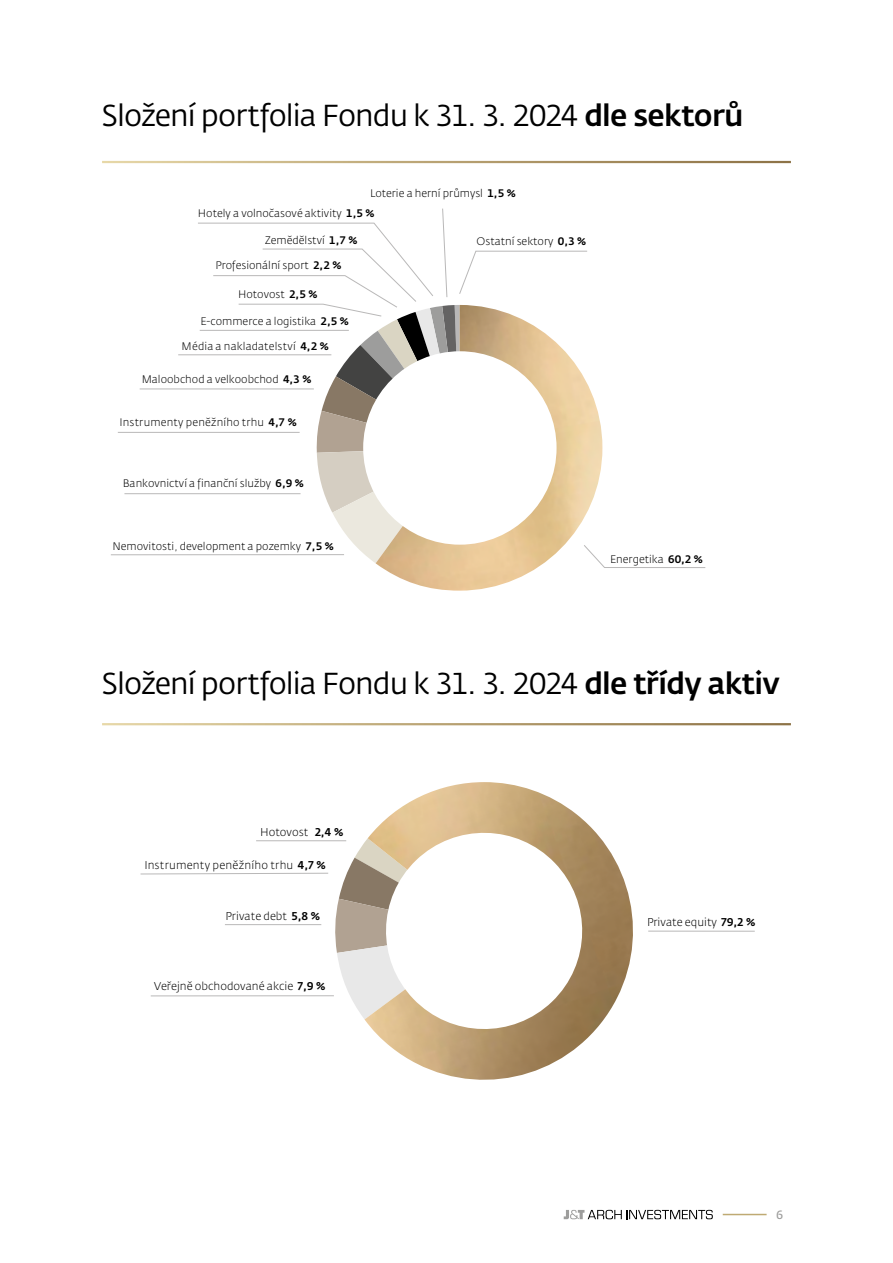
<style>
.page{position:relative;width:893px;height:1263px;background:#fff}
.page>*{position:absolute;margin:0;border:0;box-sizing:border-box;transform-origin:0 0}
.t1{font:30px "Fedra Sans Std";letter-spacing:-.035em;color:#000}
.t2{font:12px "Fedra Sans Std";color:#9d9d9c}
.t3{font:300 11.25px "Fedra Sans Std";color:#000}
.t4{font:300 11.25px "Fedra Sans Std";letter-spacing:.02em;color:#000}
.t5{font:300 10.8px "Fedra Sans Std";color:#000}
.t6{font:300 10.8px "Fedra Sans Std";letter-spacing:.02em;color:#000}
.s1{font-weight:500}
</style>
<div class="page">
<hr style="left:111px;top:554px;width:233px;height:1px;background:#b9b8b8">
<hr style="left:178px;top:354px;width:153px;height:1px;background:#b9b8b8">
<hr style="left:124px;top:493px;width:177px;height:1px;background:#b9b8b8">
<hr style="left:118px;top:432px;width:182px;height:1px;background:#b9b8b8">
<hr style="left:140px;top:388px;width:174px;height:1px;background:#b9b8b8">
<svg style="left:197px;top:208px;width:509px;height:360px"></svg>
<img style="left:376px;top:305px;width:226px;height:286px">
<div style="left:363px;top:351px;width:194px;height:194px;background:#fff;border-radius:50%"></div>
<hr style="left:648px;top:931px;width:107px;height:1px;background:#b9b8b8">
<svg style="left:140px;top:840px;width:224px;height:178px"></svg>
<img style="left:364px;top:782px;width:288px;height:298px">
<svg style="left:376px;top:823px;width:216px;height:216px"></svg>
<svg style="left:564px;top:1210px;width:149px;height:9px"></svg>
<hr style="left:723px;top:1214px;width:44px;height:1px;background:#bfaa73">
<h1 class="t1" style="left:102px;top:97px;width:644px">Složení portfolia Fondu k 31. 3. 2024 <span class="s1">dle sektorů</span></h1>
<p class="t5" style="left:370px;top:187px;width:147px">Loterie a herní průmysl <span class="s1">1,5 %</span></p>
<p class="t5" style="left:198px;top:206px;width:178px">Hotely a volnočasové aktivity <span class="s1">1,5 %</span></p>
<p class="t5" style="left:265px;top:233px;width:94px">Zemědělství <span class="s1">1,7 %</span></p>
<p class="t5" style="left:215px;top:259px;width:127px">Profesionální sport <span class="s1">2,2 %</span></p>
<p class="t5" style="left:238px;top:287px;width:81px">Hotovost <span class="s1">2,5 %</span></p>
<p class="t5" style="left:200px;top:315px;width:150px">E-commerce a logistika <span class="s1">2,5 %</span></p>
<p class="t5" style="left:182px;top:339px;width:149px">Média a nakladatelství <span class="s1">4,2 %</span></p>
<p class="t5" style="left:142px;top:373px;width:171px">Maloobchod a velkoobchod <span class="s1">4,3 %</span></p>
<p class="t6" style="left:120px;top:415px;width:179px">Instrumenty peněžního trhu <span class="s1">4,7 %</span></p>
<p class="t5" style="left:123px;top:477px;width:183px">Bankovnictví a finanční služby <span class="s1">6,9 %</span></p>
<p class="t5" style="left:112px;top:539px;width:223px">Nemovitosti, development a pozemky <span class="s1">7,5 %</span></p>
<p class="t5" style="left:477px;top:234px;width:111px">Ostatní sektory <span class="s1">0,3 %</span></p>
<p class="t5" style="left:610px;top:552px;width:94px">Energetika <span class="s1">60,2 %</span></p>
<h1 class="t1" style="left:102px;top:664px;width:680px">Složení portfolia Fondu k 31. 3. 2024 <span class="s1">dle třídy aktiv</span></h1>
<p class="t3" style="left:260px;top:825px;width:85px">Hotovost <span class="s1">2,4 %</span></p>
<p class="t4" style="left:144px;top:858px;width:183px">Instrumenty peněžního trhu <span class="s1">4,7 %</span></p>
<p class="t3" style="left:226px;top:909px;width:96px">Private debt <span class="s1">5,8 %</span></p>
<p class="t3" style="left:154px;top:979px;width:173px">Veřejně obchodované akcie <span class="s1">7,9 %</span></p>
<p class="t3" style="left:647px;top:915px;width:110px">Private equity <span class="s1">79,2 %</span></p>
<p class="t2" style="left:776px;top:1207px;width:9px">6</p>
</div>
